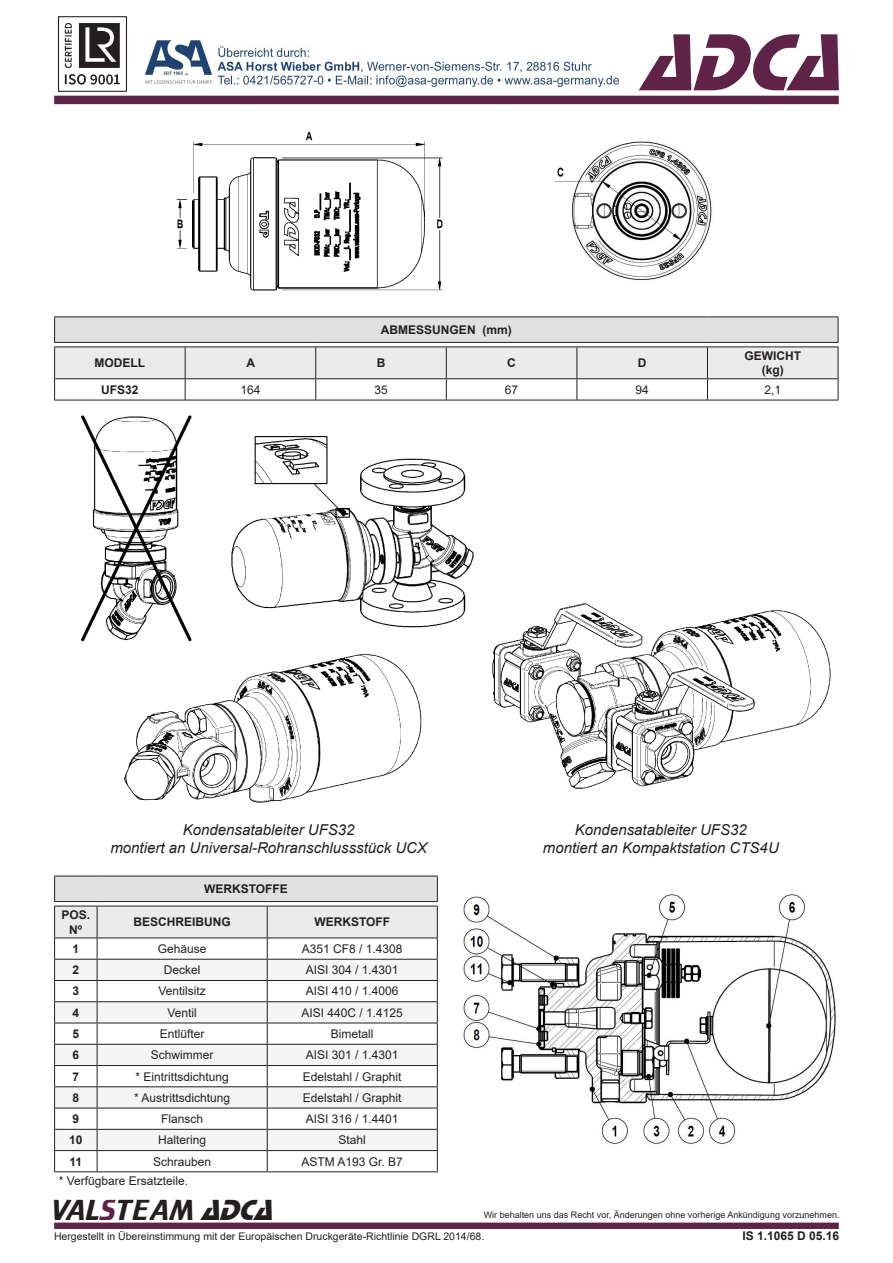
<style>
.page{position:relative;width:893px;height:1263px;background:#fff}
.page>*{position:absolute;margin:0;border:0;box-sizing:border-box;transform-origin:0 0}
.t1{font:italic 84px "Stop D";color:#5f2348}
.t2{font:30px "Trekker";color:#231f20}
.t3{font:italic 15px "Arial";color:#231f20}
.Estilo_de_parágrafo{font:12px "Arial";color:#231f20}
.Estilo_de_parágrafo-2{font:700 12px "Arial";color:#231f20}
.t4{font:10.5px "Arial";color:#231f20}
.t5{font:9px "Arial";color:#231f20}
.s1{color:#5f2348}
.s2{font-family:"Stop D";font-style:italic}
</style>
<div class="page">
<div style="left:54px;top:96px;width:785px;height:8px;background:#5e2348"></div>
<div style="left:54px;top:1222px;width:785px;height:7px;background:#5f2348;border:2px solid #5f2348"></div>
<img style="left:58px;top:16px;width:69px;height:76px">
<hr style="left:54px;top:400px;width:131px;height:1px;background:#231f20">
<hr style="left:185px;top:400px;width:131px;height:1px;background:#231f20">
<hr style="left:316px;top:400px;width:130px;height:1px;background:#231f20">
<hr style="left:446px;top:400px;width:131px;height:1px;background:#231f20">
<hr style="left:577px;top:400px;width:130px;height:1px;background:#231f20">
<hr style="left:707px;top:400px;width:131px;height:1px;background:#231f20">
<hr style="left:54px;top:316px;width:131px;height:1px;background:#231f20">
<svg style="left:54px;top:317px;width:785px;height:83px"></svg>
<hr style="left:185px;top:316px;width:131px;height:1px;background:#231f20">
<hr style="left:316px;top:316px;width:130px;height:1px;background:#231f20">
<hr style="left:446px;top:316px;width:131px;height:1px;background:#231f20">
<hr style="left:577px;top:316px;width:130px;height:1px;background:#231f20">
<hr style="left:707px;top:316px;width:131px;height:1px;background:#231f20">
<hr style="left:54px;top:342px;width:131px;height:1px;background:#231f20">
<hr style="left:185px;top:342px;width:131px;height:1px;background:#231f20">
<hr style="left:316px;top:342px;width:130px;height:1px;background:#231f20">
<hr style="left:446px;top:342px;width:131px;height:1px;background:#231f20">
<hr style="left:577px;top:342px;width:130px;height:1px;background:#231f20">
<hr style="left:707px;top:342px;width:131px;height:1px;background:#231f20">
<svg style="left:54px;top:876px;width:384px;height:295px"></svg>
<hr style="left:54px;top:1171px;width:43px;height:1px;background:#231f20">
<hr style="left:97px;top:1171px;width:170px;height:1px;background:#231f20">
<hr style="left:267px;top:1171px;width:171px;height:1px;background:#231f20">
<img style="left:463px;top:894px;width:373px;height:250px">
<img style="left:81px;top:415px;width:111px;height:227px">
<img style="left:176px;top:131px;width:267px;height:160px">
<img style="left:554px;top:141px;width:158px;height:139px">
<img style="left:124px;top:654px;width:298px;height:149px">
<img style="left:492px;top:603px;width:339px;height:186px">
<img style="left:231px;top:436px;width:243px;height:192px">
<img style="left:146px;top:41px;width:472px;height:46px">
<p class="Estilo_de_parágrafo-2" style="left:381px;top:321px;width:132px">ABMESSUNGEN (mm)</p>
<h1 class="t1" style="left:640px;top:14px;width:227px">ADCA</h1>
<p class="Estilo_de_parágrafo-2" style="left:95px;top:355px;width:52px">MODELL</p>
<p class="Estilo_de_parágrafo-2" style="left:246px;top:355px;width:10px">A</p>
<p class="Estilo_de_parágrafo-2" style="left:377px;top:355px;width:10px">B</p>
<p class="Estilo_de_parágrafo-2" style="left:507px;top:355px;width:10px">C</p>
<p class="Estilo_de_parágrafo-2" style="left:638px;top:355px;width:10px">D</p>
<p class="Estilo_de_parágrafo-2" style="left:744px;top:347px;width:58px">GEWICHT</p>
<p class="Estilo_de_parágrafo-2" style="left:762px;top:362px;width:23px">(kg)</p>
<p class="Estilo_de_parágrafo-2" style="left:101px;top:381px;width:39px">UFS32</p>
<p class="Estilo_de_parágrafo" style="left:240px;top:381px;width:22px">164</p>
<p class="Estilo_de_parágrafo" style="left:374px;top:381px;width:15px">35</p>
<p class="Estilo_de_parágrafo" style="left:505px;top:381px;width:15px">67</p>
<p class="Estilo_de_parágrafo" style="left:635px;top:381px;width:15px">94</p>
<p class="Estilo_de_parágrafo" style="left:764px;top:381px;width:18px">2,1</p>
<p class="t3" style="left:183px;top:820px;width:173px">Kondensatableiter UFS32</p>
<p class="t3" style="left:110px;top:838px;width:318px">montiert an Universal-Rohranschlussstück UCX</p>
<p class="Estilo_de_parágrafo-2" style="left:62px;top:906px;width:30px">POS.</p>
<p class="Estilo_de_parágrafo-2" style="left:69px;top:921px;width:15px">Nº</p>
<p class="Estilo_de_parágrafo-2" style="left:204px;top:880px;width:85px">WERKSTOFFE</p>
<p class="Estilo_de_parágrafo-2" style="left:133px;top:914px;width:99px">BESCHREIBUNG</p>
<p class="Estilo_de_parágrafo-2" style="left:314px;top:914px;width:77px">WERKSTOFF</p>
<p class="Estilo_de_parágrafo-2" style="left:73px;top:940px;width:8px">1</p>
<p class="Estilo_de_parágrafo" style="left:158px;top:940px;width:50px">Gehäuse</p>
<p class="Estilo_de_parágrafo" style="left:302px;top:940px;width:102px">A351 CF8 / 1.4308</p>
<p class="Estilo_de_parágrafo-2" style="left:73px;top:961px;width:8px">2</p>
<p class="Estilo_de_parágrafo" style="left:164px;top:962px;width:38px">Deckel</p>
<p class="Estilo_de_parágrafo" style="left:306px;top:962px;width:94px">AISI 304 / 1.4301</p>
<p class="Estilo_de_parágrafo-2" style="left:73px;top:983px;width:8px">3</p>
<p class="Estilo_de_parágrafo" style="left:158px;top:983px;width:49px">Ventilsitz</p>
<p class="Estilo_de_parágrafo" style="left:306px;top:983px;width:94px">AISI 410 / 1.4006</p>
<p class="Estilo_de_parágrafo-2" style="left:73px;top:1004px;width:8px">4</p>
<p class="Estilo_de_parágrafo" style="left:167px;top:1004px;width:31px">Ventil</p>
<p class="Estilo_de_parágrafo" style="left:302px;top:1004px;width:103px">AISI 440C / 1.4125</p>
<p class="Estilo_de_parágrafo-2" style="left:73px;top:1025px;width:8px">5</p>
<p class="Estilo_de_parágrafo" style="left:160px;top:1025px;width:46px">Entlüfter</p>
<p class="Estilo_de_parágrafo" style="left:331px;top:1025px;width:44px">Bimetall</p>
<p class="Estilo_de_parágrafo-2" style="left:73px;top:1046px;width:8px">6</p>
<p class="Estilo_de_parágrafo" style="left:151px;top:1047px;width:64px">Schwimmer</p>
<p class="Estilo_de_parágrafo" style="left:306px;top:1047px;width:94px">AISI 301 / 1.4301</p>
<p class="Estilo_de_parágrafo-2" style="left:73px;top:1068px;width:8px">7</p>
<p class="Estilo_de_parágrafo" style="left:135px;top:1068px;width:95px">* Eintrittsdichtung</p>
<p class="Estilo_de_parágrafo" style="left:303px;top:1068px;width:100px">Edelstahl / Graphit</p>
<p class="Estilo_de_parágrafo-2" style="left:73px;top:1089px;width:8px">8</p>
<p class="Estilo_de_parágrafo" style="left:134px;top:1089px;width:98px">* Austrittsdichtung</p>
<p class="Estilo_de_parágrafo" style="left:303px;top:1089px;width:100px">Edelstahl / Graphit</p>
<p class="Estilo_de_parágrafo-2" style="left:73px;top:1110px;width:8px">9</p>
<p class="Estilo_de_parágrafo" style="left:161px;top:1110px;width:44px">Flansch</p>
<p class="Estilo_de_parágrafo" style="left:306px;top:1110px;width:94px">AISI 316 / 1.4401</p>
<p class="Estilo_de_parágrafo-2" style="left:69px;top:1132px;width:15px">10</p>
<p class="Estilo_de_parágrafo" style="left:158px;top:1132px;width:50px">Haltering</p>
<p class="Estilo_de_parágrafo" style="left:339px;top:1132px;width:29px">Stahl</p>
<p class="Estilo_de_parágrafo-2" style="left:70px;top:1153px;width:14px">11</p>
<p class="Estilo_de_parágrafo" style="left:153px;top:1153px;width:60px">Schrauben</p>
<p class="Estilo_de_parágrafo" style="left:302px;top:1153px;width:103px">ASTM A193 Gr. B7</p>
<p class="Estilo_de_parágrafo" style="left:59px;top:1172px;width:131px">* Verfügbare Ersatzteile.</p>
<p class="t3" style="left:575px;top:820px;width:173px">Kondensatableiter UFS32</p>
<p class="t3" style="left:543px;top:838px;width:237px">montiert an Kompaktstation CTS4U</p>
<p class="t2" style="left:51px;top:1193px;width:232px">VAL<span class="s1">S</span>TEAM <span class="s2">ADCA</span></p>
<p class="t5" style="left:484px;top:1209px;width:357px">Wir behalten uns das Recht vor, Änderungen ohne vorherige Ankündigung vorzunehmen.</p>
<p class="t4" style="left:54px;top:1229px;width:432px">Hergestellt in Übereinstimmung mit der Europäischen Druckgeräte-Richtlinie DGRL 2014/68.</p>
<p class="Estilo_de_parágrafo-2" style="left:742px;top:1227px;width:98px">IS 1.1065 D 05.16</p>
</div>
